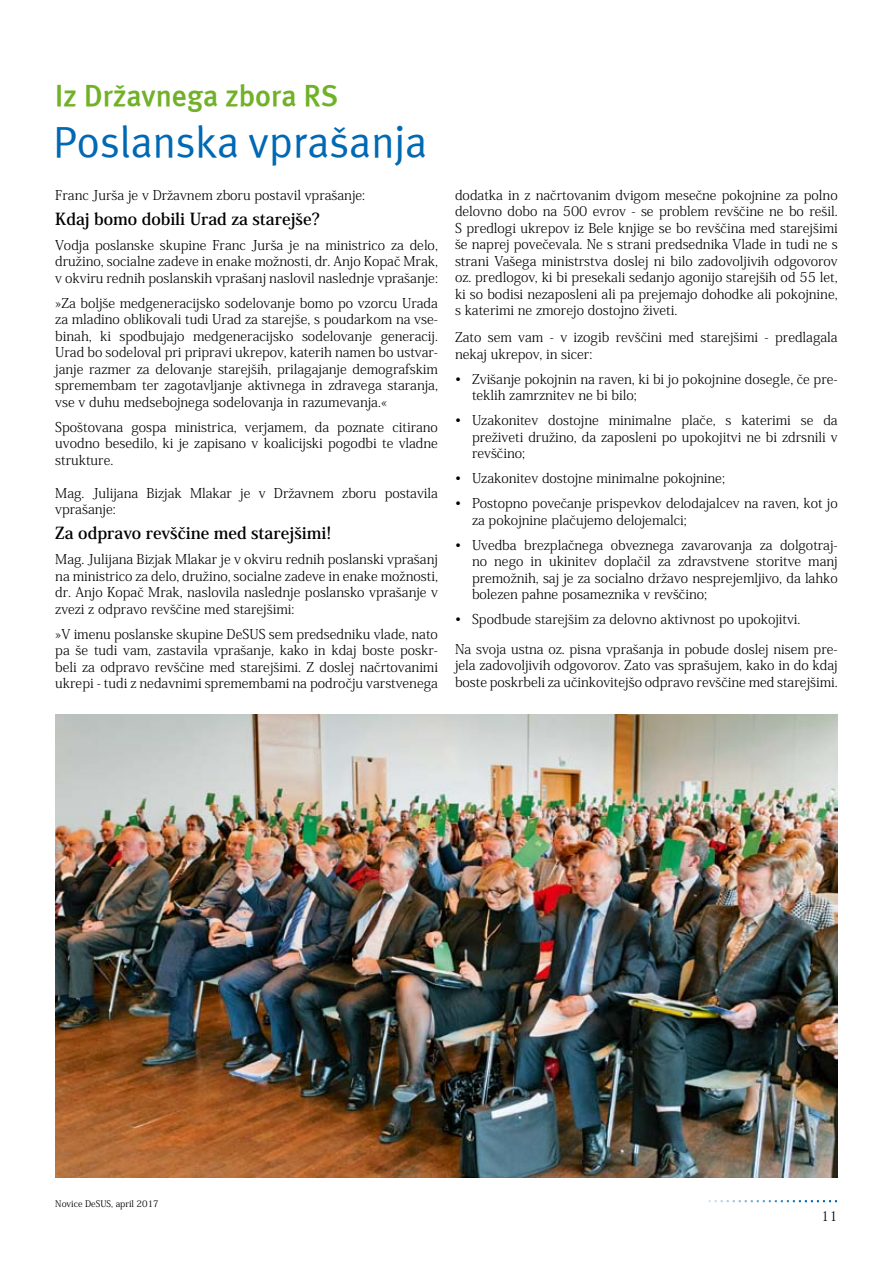
<style>
.page{position:relative;width:893px;height:1263px;background:#fff}
.page>*{position:absolute;margin:0;border:0;box-sizing:border-box;transform-origin:0 0}
.t1{font:43.5px "Meta Normal Roman";color:#0069b4}
.t2{font:30px "Meta Medium Roman";color:#71b127}
.t3{font:700 16.5px "Koz Min Pr 6 N";color:#000}
.t4{font:300 13.5px/16.5px "Koz Min Pr 6 N";color:#000;text-align:justify}
.t5{font:9px "Koz Min Pr 6 N";color:#000}
</style>
<div class="page">
<img style="left:55px;top:714px;width:783px;height:489px">
<h2 class="t2" style="left:55px;top:76px;width:285px">Iz Državnega zbora RS</h2>
<h1 class="t1" style="left:53px;top:116px;width:376px">Poslanska vprašanja</h1>
<p class="t4" style="left:55px;top:187px;width:311px">Franc Jurša je v Državnem zboru postavil vprašanje:</p>
<p class="t3" style="left:55px;top:209px;width:266px">Kdaj bomo dobili Urad za starejše?</p>
<p class="t4" style="left:55px;top:237px;width:384px">Vodja poslanske skupine Franc Jurša je na ministrico za delo, družino, socialne zadeve in enake možnosti, dr. Anjo Kopač Mrak, v okviru rednih poslanskih vprašanj naslovil naslednje vprašanje:</p>
<p class="t4" style="left:55px;top:295px;width:384px">»Za boljše medgeneracijsko sodelovanje bomo po vzorcu Urada za mladino oblikovali tudi Urad za starejše, s poudarkom na vse&shy;binah, ki spodbujajo medgeneracijsko sodelovanje generacij.<br>Urad bo sodeloval pri pripravi ukrepov, katerih namen bo ustvar&shy;janje razmer za delovanje starejših, prilagajanje demografskim spremembam ter zagotavljanje aktivnega in zdravega staranja, vse v duhu medsebojnega sodelovanja in razumevanja.«</p>
<p class="t4" style="left:55px;top:419px;width:384px">Spoštovana gospa ministrica, verjamem, da poznate citirano uvodno besedilo, ki je zapisano v koalicijski pogodbi te vladne strukture.</p>
<p class="t4" style="left:55px;top:485px;width:384px">Mag. Julijana Bizjak Mlakar je v Državnem zboru postavila vprašanje:</p>
<p class="t3" style="left:55px;top:524px;width:277px">Za odpravo revščine med starejšimi!</p>
<p class="t4" style="left:55px;top:551px;width:384px">Mag. Julijana Bizjak Mlakar je v okviru rednih poslanski vprašanj na ministrico za delo, družino, socialne zadeve in enake možnosti, dr. Anjo Kopač Mrak, naslovila naslednje poslansko vprašanje v zvezi z odpravo revščine med starejšimi:</p>
<p class="t4" style="left:55px;top:626px;width:384px">»V imenu poslanske skupine DeSUS sem predsedniku vlade, nato pa še tudi vam, zastavila vprašanje, kako in kdaj boste poskr&shy;beli za odpravo revščine med starejšimi. Z doslej načrtovanimi ukrepi - tudi z nedavnimi spremembami na področju varstvenega</p>
<p class="t4" style="left:455px;top:187px;width:384px">dodatka in z načrtovanim dvigom mesečne pokojnine za polno delovno dobo na 500 evrov - se problem revščine ne bo rešil.<br>S predlogi ukrepov iz Bele knjige se bo revščina med starejšimi še naprej povečevala. Ne s strani predsednika Vlade in tudi ne s strani Vašega ministrstva doslej ni bilo zadovoljivih odgovorov oz. predlogov, ki bi presekali sedanjo agonijo starejših od 55 let, ki so bodisi nezaposleni ali pa prejemajo dohodke ali pokojnine, s katerimi ne zmorejo dostojno živeti.</p>
<p class="t4" style="left:455px;top:329px;width:384px">Zato sem vam - v izogib revščini med starejšimi - predlagala nekaj ukrepov, in sicer:</p>
<p class="t4" style="left:472px;top:371px;width:367px;text-indent:-17px">• Zvišanje pokojnin na raven, ki bi jo pokojnine dosegle, če pre&shy;teklih zamrznitev ne bi bilo;</p>
<p class="t4" style="left:472px;top:412px;width:367px;text-indent:-17px">• Uzakonitev dostojne minimalne plače, s katerimi se da preživeti družino, da zaposleni po upokojitvi ne bi zdrsnili v revščino;</p>
<p class="t4" style="left:455px;top:470px;width:271px">• Uzakonitev dostojne minimalne pokojnine;</p>
<p class="t4" style="left:472px;top:495px;width:367px;text-indent:-17px">• Postopno povečanje prispevkov delodajalcev na raven, kot jo za pokojnine plačujemo delojemalci;</p>
<p class="t4" style="left:472px;top:537px;width:367px;text-indent:-17px">• Uvedba brezplačnega obveznega zavarovanja za dolgotraj&shy;no nego in ukinitev doplačil za zdravstvene storitve manj premožnih, saj je za socialno državo nesprejemljivo, da lahko bolezen pahne posameznika v revščino;</p>
<p class="t4" style="left:455px;top:605px;width:384px;line-height:29.2px">• Spodbude starejšim za delovno aktivnost po upokojitvi.<br>Na svoja ustna oz. pisna vprašanja in pobude doslej nisem pre-</p>
<p class="t4" style="left:455px;top:657px;width:384px">jela zadovoljivih odgovorov. Zato vas sprašujem, kako in do kdaj boste poskrbeli za učinkovitejšo odpravo revščine med starejšimi.</p>
<p class="t5" style="left:55px;top:1198px;width:105px">Novice Desus, april 2017</p>
<p class="t4" style="left:821px;top:1208px;width:18px">11</p>
</div>
